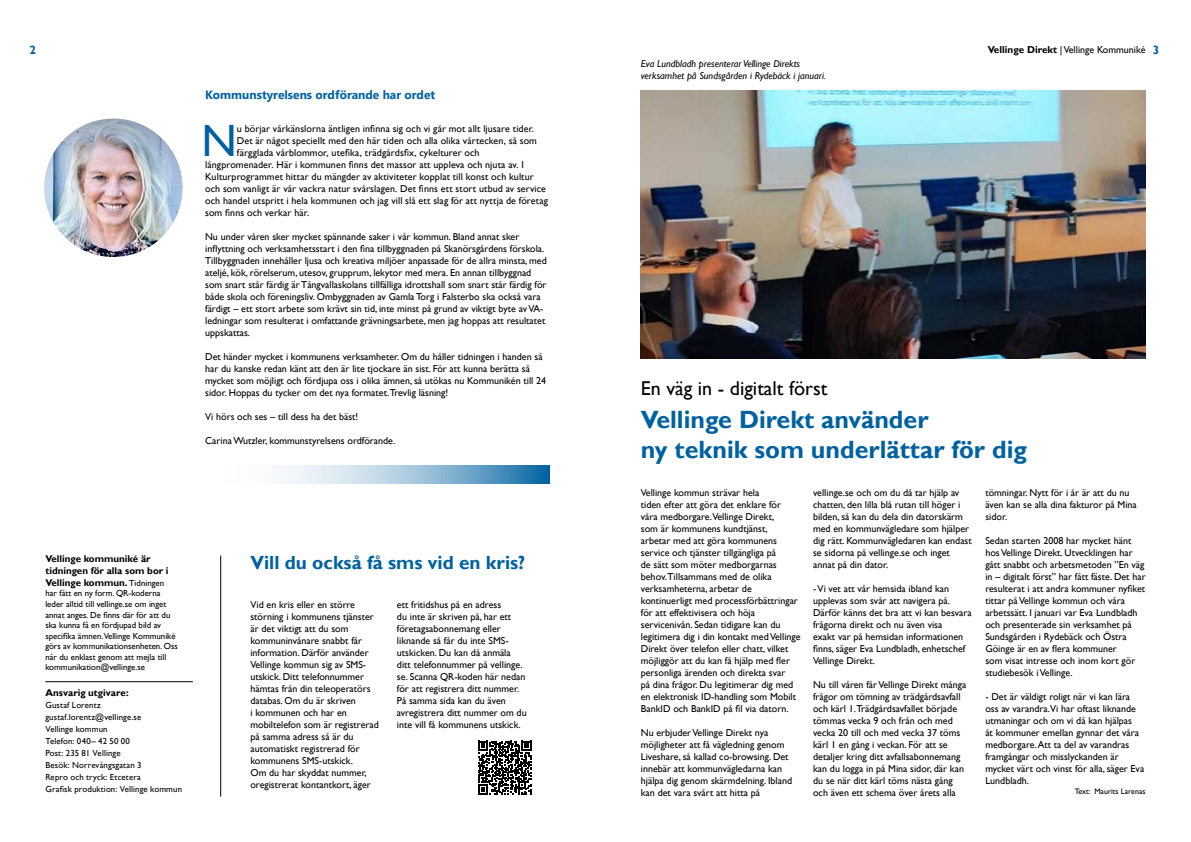
<style>
.page{position:relative;width:1191px;height:842px;background:#fff}
.page>*{position:absolute;margin:0;border:0;box-sizing:border-box;transform-origin:0 0}
.t1{font:45.2px "Gill Sans";color:#0061a1}
.t2{font:700 25px/30px "Gill Sans";color:#0061a1}
.t3{font:20px "Gill Sans";color:#000}
.t4{font:700 19px "Gill Sans";color:#0061a1}
.t5{font:700 12px "Gadugi";color:#0061a1}
.t6{font:700 12px "Gill Sans";color:#0061a1}
.t7{font:10px/12px "Gill Sans";color:#000}
.t8{font:italic 10px/12px "Gill Sans";color:#000}
.t9{font:700 9.8px/11.8px "Gill Sans";color:#000}
.t10{font:8.8px/12px "Gill Sans";color:#000}
.t11{font:8px "Gill Sans";color:#000}
.s1{font-weight:700}
.s2{font-weight:400;font-size:8.8px}
</style>
<div class="page">
<hr style="left:45px;top:681px;width:148px;height:1px;background:#000">
<svg style="left:284px;top:466px;width:266px;height:18px;background:#96bdd8"></svg>
<img style="left:641px;top:90px;width:504px;height:269px">
<hr style="left:220px;top:555px;width:1px;height:242px;background:#000">
<svg style="left:478px;top:741px;width:53px;height:53px"></svg>
<img style="left:44px;top:119px;width:139px;height:138px;border-radius:69px">
<p class="t6" style="left:29px;top:42px;width:8px">2</p>
<p class="t6" style="left:1152px;top:42px;width:8px">3</p>
<p class="t7" style="left:987px;top:44px;width:159px"><span class="s1">Vellinge Direkt</span> | Vellinge Kommuniké</p>
<p class="t5" style="left:205px;top:87px;width:231px">Kommunstyrelsens ordförande har ordet</p>
<h1 class="t1" style="left:202px;top:115px;width:37px">N</h1>
<p class="t7" style="left:237px;top:123px;width:299px">u börjar vårkänslorna äntligen infinna sig och vi går mot allt ljusare tider.</p>
<p class="t7" style="left:237px;top:135px;width:301px">Det är något speciellt med den här tiden och alla olika vårtecken, så som</p>
<p class="t7" style="left:237px;top:147px;width:244px">färgglada vårblommor, utefika, trädgårdsfix, cykelturer och</p>
<p class="t7" style="left:205px;top:159px;width:320px">långpromenader. Här i kommunen finns det massor att uppleva och njuta av. I</p>
<p class="t7" style="left:205px;top:171px;width:330px">Kulturprogrammet hittar du mängder av aktiviteter kopplat till konst och kultur</p>
<p class="t7" style="left:205px;top:183px;width:342px">och som vanligt är vår vackra natur svårslagen. Det finns ett stort utbud av service</p>
<p class="t7" style="left:205px;top:195px;width:344px">och handel utspritt i hela kommunen och jag vill slå ett slag för att nyttja de företag</p>
<p class="t7" style="left:205px;top:207px;width:106px">som finns och verkar här.</p>
<p class="t7" style="left:205px;top:231px;width:343px">Nu under våren sker mycket spännande saker i vår kommun. Bland annat sker inflyttning och verksamhetsstart i den fina tillbyggnaden på Skanörsgårdens förskola.<br>Tillbyggnaden innehåller ljusa och kreativa miljöer anpassade för de allra minsta, med ateljé, kök, rörelserum, utesov, grupprum, lekytor med mera. En annan tillbyggnad som snart står färdig är Tångvallaskolans tillfälliga idrottshall som snart står färdig för både skola och föreningsliv. Ombyggnaden av Gamla Torg i Falsterbo ska också vara färdigt – ett stort arbete som krävt sin tid, inte minst på grund av viktigt byte av VA&shy;ledningar som resulterat i omfattande grävningsarbete, men jag hoppas att resultatet uppskattas.</p>
<p class="t7" style="left:205px;top:351px;width:342px">Det händer mycket i kommunens verksamheter. Om du håller tidningen i handen så har du kanske redan känt att den är lite tjockare än sist. För att kunna berätta så mycket som möjligt och fördjupa oss i olika ämnen, så utökas nu Kommunikén till 24 sidor. Hoppas du tycker om det nya formatet.Trevlig läsning!</p>
<p class="t7" style="left:205px;top:411px;width:155px">Vi hörs och ses – till dess ha det bäst!</p>
<p class="t7" style="left:205px;top:435px;width:192px">Carina Wutzler, kommunstyrelsens ordförande.</p>
<p class="t9" style="left:45px;top:553px;width:125px">Vellinge kommuniké är tidningen för alla som bor i<br>Vellinge kommun. <span class="s2">Tidningen</span></p>
<p class="t10" style="left:45px;top:588px;width:134px;line-height:10.6px">har fått en ny form. QR-koderna leder alltid till vellinge.se om inget annat anges. De finns där för att du ska kunna få en fördjupad bild av specifika ämnen.Vellinge Kommuniké görs av kommunikationsenheten. Oss når du enklast genom att mejla till kommunikation@vellinge.se</p>
<p class="t9" style="left:45px;top:687px;width:85px">Ansvarig utgivare:</p>
<p class="t10" style="left:45px;top:699px;width:138px">Gustaf Lorentz gustaf.lorentz@vellinge.se<br>Vellinge kommun<br>Telefon: 040– 42 50 00<br>Post: 235 81 Vellinge<br>Besök: Norrevångsgatan 3<br>Repro och tryck: Etcetera<br>Grafisk produktion: Vellinge kommun</p>
<h3 class="t4" style="left:250px;top:551px;width:276px">Vill du också få sms vid en kris?</h3>
<p class="t7" style="left:250px;top:599px;width:130px">Vid en kris eller en större störning i kommunens tjänster är det viktigt att du som kommuninvånare snabbt får information. Därför använder<br>Vellinge kommun sig av SMS&shy;utskick. Ditt telefonnummer hämtas från din teleoperatörs databas. Om du är skriven<br>i kommunen och har en mobiltelefon som är registrerad på samma adress så är du automatiskt registrerad för kommunens SMS-utskick.<br>Om du har skyddat nummer, oregistrerat kontantkort, äger</p>
<p class="t7" style="left:397px;top:599px;width:131px">ett fritidshus på en adress<br>du inte är skriven på, har ett företagsabonnemang eller liknande så får du inte SMS&shy;utskicken. Du kan då anmäla ditt telefonnummer på vellinge. se. Scanna QR-koden här nedan för att registrera ditt nummer.<br>På samma sida kan du även avregistrera ditt nummer om du inte vill få kommunens utskick.</p>
<p class="t8" style="left:641px;top:58px;width:187px">Eva Lundbladh presenterar Vellinge Direkts verksamhet på Sundsgården i Rydebäck i januari.</p>
<h3 class="t3" style="left:641px;top:376px;width:188px">En väg in - digitalt först</h3>
<h2 class="t2" style="left:641px;top:406px;width:387px">Vellinge Direkt använder<br>ny teknik som underlättar för dig</h2>
<p class="t7" style="left:641px;top:487px;width:161px">Vellinge kommun strävar hela<br>tiden efter att göra det enklare för<br>våra medborgare.Vellinge Direkt,<br>som är kommunens kundtjänst,<br>arbetar med att göra kommunens service och tjänster tillgängliga på<br>de sätt som möter medborgarnas behov.Tillsammans med de olika verksamheterna, arbetar de kontinuerligt med processförbättringar för att effektivisera och höja servicenivån. Sedan tidigare kan du legitimera dig i din kontakt med Vellinge Direkt över telefon eller chatt, vilket möjliggör att du kan få hjälp med fler personliga ärenden och direkta svar<br>på dina frågor. Du legitimerar dig med en elektronisk ID-handling som Mobilt BankID och BankID på fil via datorn.</p>
<p class="t7" style="left:641px;top:727px;width:153px">Nu erbjuder Vellinge Direkt nya möjligheter att få vägledning genom Liveshare, så kallad co-browsing. Det innebär att kommunvägledarna kan hjälpa dig genom skärmdelning. Ibland kan det vara svårt att hitta på</p>
<p class="t7" style="left:813px;top:487px;width:160px">vellinge.se och om du då tar hjälp av chatten, den lilla blå rutan till höger i bilden, så kan du dela din datorskärm med en kommunvägledare som hjälper dig rätt. Kommunvägledaren kan endast se sidorna på vellinge.se och inget annat på din dator.</p>
<p class="t7" style="left:813px;top:583px;width:160px">- Vi vet att vår hemsida ibland kan upplevas som svår att navigera på.<br>Därför känns det bra att vi kan besvara frågorna direkt och nu även visa<br>exakt var på hemsidan informationen finns, säger Eva Lundbladh, enhetschef Vellinge Direkt.</p>
<p class="t7" style="left:813px;top:679px;width:155px">Nu till våren får Vellinge Direkt många frågor om tömning av trädgårdsavfall och kärl 1.Trädgårdsavfallet började tömmas vecka 9 och från och med vecka 20 till och med vecka 37 töms kärl 1 en gång i veckan. För att se detaljer kring ditt avfallsabonnemang kan du logga in på Mina sidor, där kan du se när ditt kärl töms nästa gång och även ett schema över årets alla</p>
<p class="t7" style="left:985px;top:487px;width:153px">tömningar. Nytt för i år är att du nu även kan se alla dina fakturor på Mina sidor.</p>
<p class="t7" style="left:985px;top:535px;width:162px">Sedan starten 2008 har mycket hänt hos Vellinge Direkt. Utvecklingen har gått snabbt och arbetsmetoden ”En väg in – digitalt först” har fått fäste. Det har resulterat i att andra kommuner nyfiket tittar på Vellinge kommun och våra arbetssätt. I januari var Eva Lundbladh och presenterade sin verksamhet på Sundsgården i Rydebäck och Östra Göinge är en av flera kommuner<br>som visat intresse och inom kort gör studiebesök i Vellinge.</p>
<p class="t7" style="left:985px;top:691px;width:160px">- Det är väldigt roligt när vi kan lära oss av varandra.Vi har oftast liknande utmaningar och om vi då kan hjälpas<br>åt kommuner emellan gynnar det våra medborgare. Att ta del av varandras framgångar och misslyckanden är mycket värt och vinst för alla, säger Eva Lundbladh.</p>
<p class="t11" style="left:1074px;top:787px;width:72px">Text: Maurits Larenas</p>
</div>
